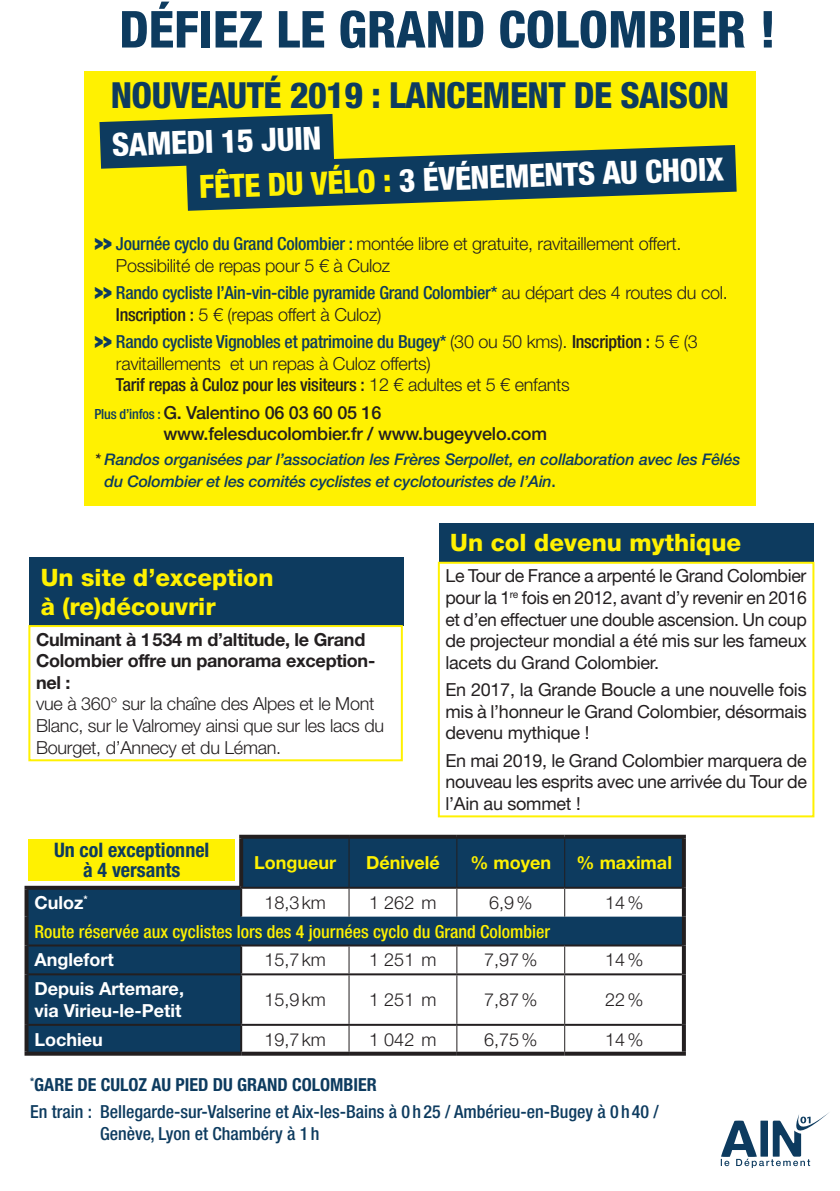
<style>
.page{position:relative;width:840px;height:1191px;background:#fff}
.page>*{position:absolute;margin:0;border:0;box-sizing:border-box;transform-origin:0 0}
.t1{font:800 condensed 51px "Helvetica Neue LT Pro";color:#0d3b5f}
.t2{font:800 condensed 36px "Helvetica Neue LT Pro";letter-spacing:-.015em;color:#0d3b5f}
.t3{font:800 condensed 32px "Helvetica Neue LT Pro";color:#fff}
.t4{font:800 24px/28.8px "Helvetica Neue LT Pro";color:#fff101}
.t5{font:700 condensed 20px/20px "Helvetica Neue LT Pro";color:#0d3b5f;text-align:center}
.t6{font:300 18px/21.6px "Helvetica Neue LT Pro";letter-spacing:-.015em;color:#231f20}
.t7{font:18px/21.6px "Helvetica Neue LT Pro";letter-spacing:-.015em;color:#231f20;text-align:justify}
.t8{font:500 condensed 18px/21.6px "Helvetica Neue LT Pro";color:#0d3b5f}
.t9{font:500 18px/21.6px "Helvetica Neue LT Pro";letter-spacing:-.015em;color:#231f20}
.t10{font:500 condensed 18px "Helvetica Neue LT Pro";color:#fff101}
.t11{font:700 18px/21.6px "Helvetica Neue LT Pro";color:#fff}
.t12{font:700 condensed 18px "Helvetica Neue LT Pro";color:#0d3b5f}
.t13{font:700 18px "Helvetica Neue LT Pro";color:#fff101}
.t14{font:italic 500 16px/21.6px "Helvetica Neue LT Pro";letter-spacing:-.015em;color:#0d3b5f}
.s1{color:#fff101}
.s2{font-family:"Cooper";font-weight:900;color:#0d3b5f}
.s3{font-weight:500;font-stretch:condensed;color:#0d3b5f}
.s4{font-family:"Cooper";font-weight:900;font-stretch:normal}
.s5{font-weight:300;font-stretch:normal;color:#231f20}
.s6{color:#231f20}
.s7{font-weight:500;font-stretch:condensed}
.s8{font-stretch:condensed;font-size:14px;color:#0d3b5f}
.s9{font-style:normal;font-stretch:condensed;font-size:18px}
.s10{font-weight:700}
</style>
<div class="page">
<svg style="left:28px;top:838px;width:653px;height:213px;fill:#0d3b5f"></svg>
<hr style="left:348px;top:838px;width:1px;height:48px;background:#231f20">
<hr style="left:456px;top:838px;width:1px;height:48px;background:#231f20">
<hr style="left:564px;top:838px;width:1px;height:48px;background:#231f20">
<svg style="left:348px;top:888px;width:1px;height:28px"></svg>
<svg style="left:456px;top:888px;width:1px;height:28px"></svg>
<svg style="left:564px;top:888px;width:1px;height:28px"></svg>
<svg style="left:348px;top:946px;width:1px;height:27px"></svg>
<svg style="left:456px;top:946px;width:1px;height:27px"></svg>
<svg style="left:564px;top:946px;width:1px;height:27px"></svg>
<hr style="left:348px;top:975px;width:1px;height:48px;background:#231f20">
<hr style="left:456px;top:975px;width:1px;height:48px;background:#231f20">
<hr style="left:564px;top:975px;width:1px;height:48px;background:#231f20">
<svg style="left:348px;top:1025px;width:1px;height:26px"></svg>
<svg style="left:456px;top:1025px;width:1px;height:26px"></svg>
<svg style="left:564px;top:1025px;width:1px;height:26px"></svg>
<svg style="left:239px;top:834px;width:110px;height:4px"></svg>
<svg style="left:239px;top:838px;width:4px;height:48px"></svg>
<svg style="left:349px;top:834px;width:107px;height:4px"></svg>
<svg style="left:456px;top:834px;width:108px;height:4px"></svg>
<svg style="left:564px;top:834px;width:121px;height:4px"></svg>
<svg style="left:24px;top:889px;width:4px;height:27px"></svg>
<svg style="left:24px;top:916px;width:4px;height:29px"></svg>
<svg style="left:24px;top:945px;width:4px;height:29px"></svg>
<svg style="left:24px;top:974px;width:4px;height:50px"></svg>
<svg style="left:24px;top:1024px;width:4px;height:27px"></svg>
<svg style="left:24px;top:1051px;width:217px;height:4px"></svg>
<svg style="left:241px;top:1051px;width:108px;height:4px"></svg>
<svg style="left:349px;top:1051px;width:107px;height:4px"></svg>
<svg style="left:456px;top:1051px;width:108px;height:4px"></svg>
<svg style="left:564px;top:1051px;width:121px;height:4px"></svg>
<svg style="left:681px;top:838px;width:4px;height:49px"></svg>
<svg style="left:681px;top:887px;width:4px;height:29px"></svg>
<svg style="left:681px;top:945px;width:4px;height:29px"></svg>
<svg style="left:681px;top:974px;width:4px;height:50px"></svg>
<svg style="left:681px;top:1024px;width:4px;height:27px"></svg>
<svg style="left:681px;top:916px;width:4px;height:29px"></svg>
<svg style="left:24px;top:885px;width:216px;height:4px"></svg>
<hr style="left:240px;top:886px;width:109px;height:2px;background:#231f20">
<hr style="left:349px;top:886px;width:107px;height:2px;background:#231f20">
<hr style="left:456px;top:886px;width:108px;height:2px;background:#231f20">
<hr style="left:564px;top:886px;width:117px;height:2px;background:#231f20">
<hr style="left:28px;top:944px;width:213px;height:2px;background:#231f20">
<hr style="left:241px;top:944px;width:108px;height:2px;background:#231f20">
<hr style="left:349px;top:944px;width:107px;height:2px;background:#231f20">
<hr style="left:456px;top:944px;width:108px;height:2px;background:#231f20">
<hr style="left:564px;top:944px;width:117px;height:2px;background:#231f20">
<hr style="left:28px;top:973px;width:213px;height:2px;background:#231f20">
<hr style="left:241px;top:973px;width:108px;height:2px;background:#231f20">
<hr style="left:349px;top:973px;width:107px;height:2px;background:#231f20">
<hr style="left:456px;top:973px;width:108px;height:2px;background:#231f20">
<hr style="left:564px;top:973px;width:117px;height:2px;background:#231f20">
<hr style="left:28px;top:1023px;width:213px;height:2px;background:#231f20">
<hr style="left:241px;top:1023px;width:108px;height:2px;background:#231f20">
<hr style="left:349px;top:1023px;width:107px;height:2px;background:#231f20">
<hr style="left:456px;top:1023px;width:108px;height:2px;background:#231f20">
<hr style="left:564px;top:1023px;width:117px;height:2px;background:#231f20">
<hr style="left:240px;top:946px;width:2px;height:27px;background:#231f20">
<hr style="left:240px;top:975px;width:2px;height:48px;background:#231f20">
<hr style="left:240px;top:1025px;width:2px;height:26px;background:#231f20">
<hr style="left:240px;top:888px;width:2px;height:28px;background:#231f20">
<div style="left:28px;top:839px;width:207px;height:41px;background:#fff101"></div>
<div style="left:29px;top:557px;width:375px;height:69px;background:#0d3b5f"></div>
<div style="left:28px;top:625px;width:374px;height:136px;border:2px solid #fff101"></div>
<div style="left:438px;top:523px;width:375px;height:40px;background:#0d3b5f"></div>
<div style="left:437px;top:562px;width:377px;height:255px;border:2px solid #fff101"></div>
<svg style="left:720px;top:1112px;width:109px;height:55px"></svg>
<div style="left:84px;top:71px;width:671px;height:434px;background:#fff101"></div>
<svg style="left:99px;top:114px;width:637px;height:97px"></svg>
<p class="t1" style="left:119px;top:-2px;width:658px">DÉFIEZ LE GRAND COLOMBIER !</p>
<p class="t2" style="left:111px;top:73px;width:619px">NOUVEAUTÉ 2019 : LANCEMENT DE SAISON</p>
<p class="t3" style="left:111px;top:125px;width:211px;rotate:-2deg">SAMEDI 15 JUIN</p>
<p class="t3" style="left:198px;top:167px;width:526px;rotate:-2deg"><span class="s1">FÊTE DU VÉLO :</span> 3 ÉVÉNEMENTS AU CHOIX</p>
<p class="t6" style="left:116px;top:233px;width:566px;text-indent:-22px"><span class="s2">&gt;&gt;</span> <span class="s3">Journée cyclo du Grand Colombier :</span> montée libre et gratuite, ravitaillement offert.<br>Possibilité de repas pour 5 € à Culoz</p>
<p class="t8" style="left:116px;top:282px;width:613px;text-indent:-22px"><span class="s4">&gt;&gt;</span> Rando cycliste l’Ain-vin-cible pyramide Grand Colombier* <span class="s5">au départ des 4 routes du col.<br></span><span class="s6">Inscription :</span> <span class="s5">5 € (repas offert à Culoz)</span></p>
<p class="t6" style="left:116px;top:331px;width:583px;text-indent:-22px"><span class="s2">&gt;&gt;</span> <span class="s3">Rando cycliste Vignobles et patrimoine du Bugey*</span> (30 ou 50 kms). <span class="s7">Inscription :</span> 5 € (3 ravitaillements et un repas à Culoz offerts)<br><span class="s7">Tarif repas à Culoz pour les visiteurs :</span> 12 € adultes et 5 € enfants</p>
<p class="t9" style="left:163px;top:401px;width:385px;text-indent:-69px"><span class="s8">Plus d’infos :</span> G. Valentino 06 03 60 05 16 www.felesducolombier.fr / www.bugeyvelo.com</p>
<p class="t14" style="left:105px;top:448px;width:637px;text-indent:-10px"><span class="s6">*</span> Randos organisées par l’association les Frères Serpollet, en collaboration avec les Fêlés du Colombier et les comités cyclistes et cyclotouristes de l’Ain<span class="s9">.</span></p>
<p class="t4" style="left:41px;top:563px;width:234px">Un site d’exception à (re)découvrir</p>
<p class="t6" style="left:36px;top:628px;width:349px"><span class="s10">Culminant à 1534 m d’altitude, le Grand Colombier offre un panorama exception&shy;nel :<br></span>vue à 360° sur la chaîne des Alpes et le Mont Blanc, sur le Valromey ainsi que sur les lacs du Bourget, d’Annecy et du Léman.</p>
<p class="t4" style="left:450px;top:528px;width:292px">Un col devenu mythique</p>
<p class="t7" style="left:445px;top:565px;width:362px">Le Tour de France a arpenté le Grand Colombier pour la 1<sup>re</sup> fois en 2012, avant d’y revenir en 2016 et d’en effectuer une double ascension. Un coup de projecteur mondial a été mis sur les fameux lacets du Grand Colombier.</p>
<p class="t7" style="left:445px;top:678px;width:362px">En 2017, la Grande Boucle a une nouvelle fois mis à l’honneur le Grand Colombier, désormais devenu mythique !</p>
<p class="t7" style="left:445px;top:749px;width:363px">En mai 2019, le Grand Colombier marquera de nouveau les esprits avec une arrivée du Tour de l’Ain au sommet !</p>
<p class="t5" style="left:54px;top:839px;width:157px">Un col exceptionnel à 4 versants</p>
<p class="t13" style="left:254px;top:851px;width:84px">Longueur</p>
<p class="t13" style="left:366px;top:851px;width:75px">Dénivelé</p>
<p class="t13" style="left:470px;top:851px;width:82px">% moyen</p>
<p class="t13" style="left:576px;top:851px;width:97px">% maximal</p>
<p class="t11" style="left:34px;top:891px;width:55px">Culoz<sup>*</sup></p>
<p class="t6" style="left:264px;top:891px;width:63px">18,3km</p>
<p class="t6" style="left:369px;top:891px;width:69px">1 262 m</p>
<p class="t6" style="left:489px;top:891px;width:45px">6,9%</p>
<p class="t6" style="left:604px;top:891px;width:40px">14%</p>
<p class="t10" style="left:34px;top:920px;width:517px">Route réservée aux cyclistes lors des 4 journées cyclo du Grand Colombier</p>
<p class="t11" style="left:34px;top:948px;width:81px">Anglefort</p>
<p class="t6" style="left:264px;top:948px;width:63px">15,7km</p>
<p class="t6" style="left:369px;top:948px;width:69px">1 251 m</p>
<p class="t6" style="left:484px;top:948px;width:55px">7,97%</p>
<p class="t6" style="left:604px;top:948px;width:40px">14%</p>
<p class="t11" style="left:34px;top:977px;width:151px">Depuis Artemare, via Virieu-le-Petit</p>
<p class="t6" style="left:264px;top:988px;width:63px">15,9km</p>
<p class="t6" style="left:369px;top:988px;width:69px">1 251 m</p>
<p class="t6" style="left:484px;top:988px;width:55px">7,87%</p>
<p class="t6" style="left:604px;top:988px;width:40px">22%</p>
<p class="t11" style="left:34px;top:1028px;width:70px">Lochieu</p>
<p class="t6" style="left:264px;top:1028px;width:63px">19,7km</p>
<p class="t6" style="left:369px;top:1028px;width:69px">1 042 m</p>
<p class="t6" style="left:484px;top:1028px;width:55px">6,75%</p>
<p class="t6" style="left:604px;top:1028px;width:40px">14%</p>
<p class="t12" style="left:30px;top:1073px;width:348px"><sup>*</sup>GARE DE CULOZ AU PIED DU GRAND COLOMBIER</p>
<p class="t8" style="left:100px;top:1100px;width:560px;text-indent:-70px">En train : Bellegarde-sur-Valserine et Aix-les-Bains à 0 h 25 / Ambérieu-en-Bugey à 0 h 40 /<br>Genève, Lyon et Chambéry à 1 h</p>
</div>
